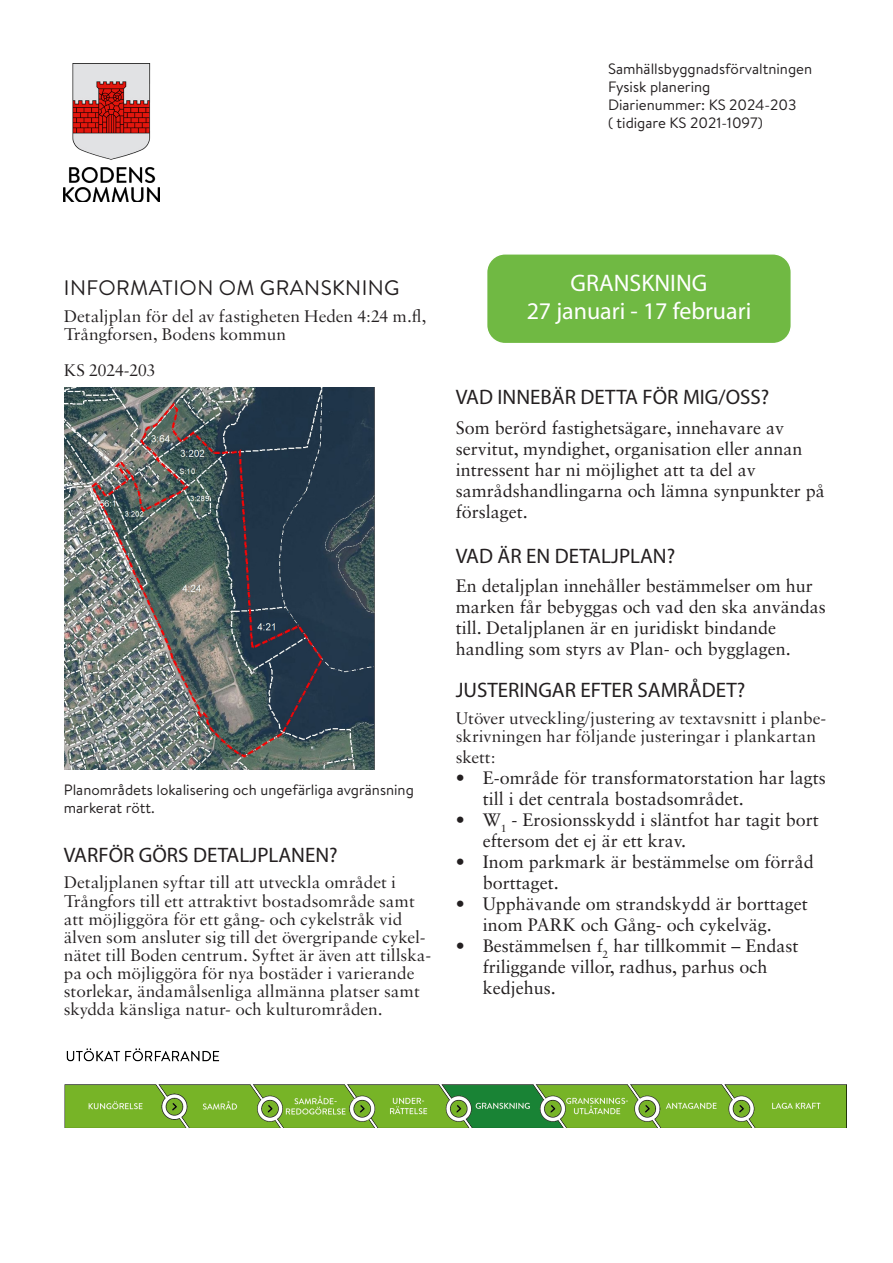
<style>
.page{position:relative;width:893px;height:1263px;background:#fff}
.page>*{position:absolute;margin:0;border:0;box-sizing:border-box;transform-origin:0 0}
.t1{font:24px "Myriad Pro";color:#fff}
.t2{font:21px "Myriad Pro";color:#231f20}
.t3{font:21px "Brandon Text";letter-spacing:.02em;color:#231f20}
.Styckeformat__1{font:18px/21px "Sabon LT Std";color:#231f20}
.Styckeformat__1-2{font:18px/18px "Sabon MT Pro";color:#231f20}
.t4{font:15px/18px "Brandon Text";color:#231f20}
</style>
<div class="page">
<div style="left:487px;top:254px;width:304px;height:90px;background:#70b943;border-radius:19px"></div>
<div style="left:486px;top:253px;width:306px;height:91px;border:2px solid #fff;border-radius:19px"></div>
<img style="left:64px;top:64px;width:95px;height:137px">
<img style="left:65px;top:1048px;width:782px;height:79px">
<img style="left:65px;top:388px;width:309px;height:382px">
<p class="t4" style="left:608px;top:60px;width:206px">Samhällsbyggnadsförvaltningen</p>
<p class="t4" style="left:608px;top:78px;width:104px">Fysisk planering</p>
<p class="t4" style="left:608px;top:96px;width:190px">Diarienummer: KS 2024-203</p>
<p class="t4" style="left:608px;top:114px;width:156px">( tidigare KS 2021-1097)</p>
<p class="t3" style="left:64px;top:273px;width:337px">INFORMATION OM GRANSKNING</p>
<p class="Styckeformat__1-2" style="left:64px;top:306px;width:364px">Detaljplan för del av fastigheten Heden 4:24 m.fl,<br>Trångforsen, Bodens kommun</p>
<p class="Styckeformat__1-2" style="left:64px;top:360px;width:93px">KS 2024-203</p>
<p class="t4" style="left:64px;top:780px;width:352px">Planområdets lokalisering och ungefärliga avgränsning markerat rött.</p>
<p class="t2" style="left:64px;top:842px;width:275px">VARFÖR GÖRS DETALJPLANEN?</p>
<p class="Styckeformat__1-2" style="left:64px;top:873px;width:369px">Detaljplanen syftar till att utveckla området i Trångfors till ett attraktivt bostadsområde samt att möjliggöra för ett gång- och cykelstråk vid älven som ansluter sig till det övergripande cykel&shy;nätet till Boden centrum. Syftet är även att tillska&shy;pa och möjliggöra för nya bostäder i varierande storlekar, ändamålsenliga allmänna platser samt skydda känsliga natur- och kulturområden.</p>
<p class="t1" style="left:571px;top:268px;width:138px">GRANSKNING</p>
<p class="t1" style="left:527px;top:297px;width:226px">27 januari - 17 februari</p>
<p class="t2" style="left:456px;top:384px;width:315px">VAD INNEBÄR DETTA FÖR MIG/OSS?</p>
<p class="Styckeformat__1" style="left:456px;top:417px;width:371px">Som berörd fastighetsägare, innehavare av servitut, myndighet, organisation eller annan intressent har ni möjlighet att ta del av samrådshandlingarna och lämna synpunkter på förslaget.</p>
<p class="t2" style="left:456px;top:542px;width:221px">VAD ÄR EN DETALJPLAN?</p>
<p class="Styckeformat__1" style="left:456px;top:575px;width:372px">En detaljplan innehåller bestämmelser om hur marken får bebyggas och vad den ska användas till. Detaljplanen är en juridiskt bindande handling som styrs av Plan- och bygglagen.</p>
<p class="t2" style="left:456px;top:677px;width:291px">JUSTERINGAR EFTER SAMRÅDET?</p>
<p class="Styckeformat__1-2" style="left:456px;top:708px;width:372px">Utöver utveckling/justering av textavsnitt i planbe&shy;skrivningen har följande justeringar i plankartan</p>
<p class="Styckeformat__1-2" style="left:456px;top:747px;width:41px">skett:</p>
<p class="Styckeformat__1" style="left:483px;top:767px;width:345px;text-indent:-27px">• E-område för transformatorstation har lagts till i det centrala bostadsområdet.</p>
<p class="Styckeformat__1" style="left:483px;top:809px;width:337px;text-indent:-27px">• W<sub>1</sub> - Erosionsskydd i släntfot har tagit bort eftersom det ej är ett krav.</p>
<p class="Styckeformat__1" style="left:483px;top:851px;width:332px;text-indent:-27px">• Inom parkmark är bestämmelse om förråd borttaget.</p>
<p class="Styckeformat__1" style="left:456px;top:893px;width:354px;text-align:center">• Upphävande om strandskydd är borttaget inom PARK och Gång- och cykelväg.</p>
<p class="Styckeformat__1" style="left:483px;top:935px;width:317px;text-indent:-27px">• Bestämmelsen f<sub>2</sub> har tillkommit – Endast friliggande villor, radhus, parhus och kedjehus.</p>
</div>
